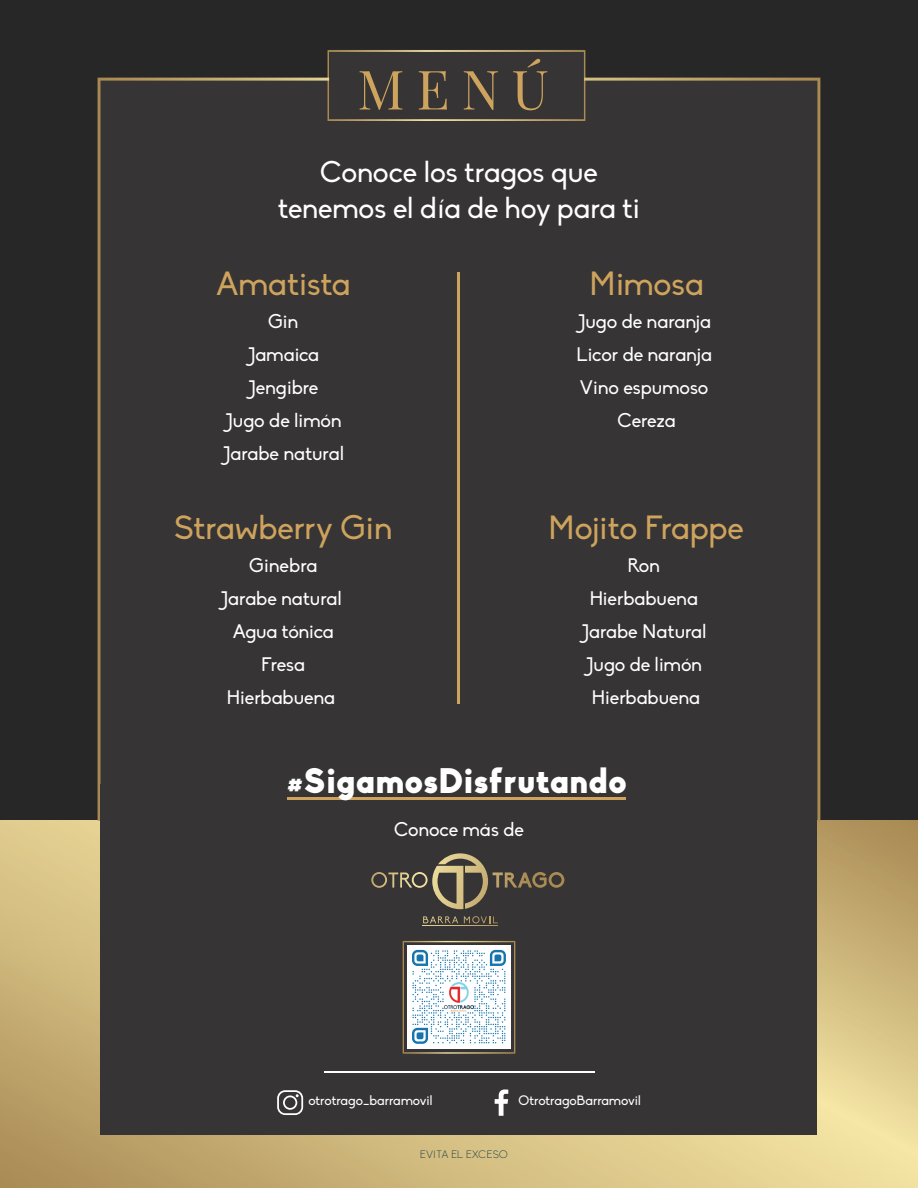
<style>
.page{position:relative;width:918px;height:1188px;background:#282727}
.page>*{position:absolute;margin:0;border:0;box-sizing:border-box;transform-origin:0 0}
.t1{font:54.3px "Playfair Display";color:#cea35d}
.t2{font:900 34.95px "Biko";color:#fff}
.t3{font:33px "Biko";color:#cea35d}
.t4{font:28.95px/36.3px "Biko";color:#fff;text-align:center}
.t5{font:19.35px/33px "Biko";color:#fff;text-align:center}
.t6{font:19.2px "Biko";color:#fff}
.t7{font:13.35px "Biko";color:#fff}
.t8{font:300 10.5px "Biko";letter-spacing:.01em;color:#002d3b}
</style>
<div class="page">
<svg style="left:0;top:821px;width:918px;height:367px;background:#cdb77c"></svg>
<svg style="left:328px;top:50px;width:257px;height:28px"></svg>
<div style="left:98px;top:78px;width:722px;height:743px;background:#363434"></div>
<div style="left:101px;top:784px;width:716px;height:350px;background:#363434"></div>
<hr style="left:288px;top:797px;width:338px;height:2px;background:#cea35d">
<hr style="left:458px;top:272px;width:2px;height:431px;background:#cea35d">
<hr style="left:324px;top:1072px;width:270px;height:1px;background:#fff">
<svg style="left:495px;top:1089px;width:13px;height:27px"></svg>
<svg style="left:277px;top:1090px;width:26px;height:25px"></svg>
<svg style="left:371px;top:853px;width:193px;height:56px"></svg>
<svg style="left:423px;top:916px;width:35px;height:7px"></svg>
<svg style="left:464px;top:916px;width:34px;height:7px"></svg>
<svg style="left:423px;top:925px;width:75px;height:1px"></svg>
<svg style="left:403px;top:941px;width:112px;height:113px;background:#c9d3d7"></svg>
<img style="left:444px;top:983px;width:30px;height:28px">
<h1 class="t1" style="left:357px;top:47px;width:193px">MENÚ</h1>
<h3 class="t4" style="left:278px;top:154px;width:363px">Conoce los tragos que tenemos el día de hoy para ti</h3>
<h3 class="t3" style="left:216px;top:265px;width:135px">Amatista</h3>
<p class="t5" style="left:223px;top:305px;width:123px">Gin<br>Jamaica<br>Jengibre<br>Jugo de limón<br>Jarabe natural</p>
<h3 class="t3" style="left:174px;top:509px;width:220px">Strawberry Gin</h3>
<p class="t5" style="left:220px;top:549px;width:123px">Ginebra<br>Jarabe natural<br>Agua tónica<br>Fresa<br>Hierbabuena</p>
<h3 class="t3" style="left:589px;top:265px;width:116px">Mimosa</h3>
<p class="t5" style="left:577px;top:305px;width:137px">Jugo de naranja<br>Licor de naranja<br>Vino espumoso<br>Cereza</p>
<h3 class="t3" style="left:548px;top:509px;width:197px">Mojito Frappe</h3>
<p class="t5" style="left:581px;top:549px;width:127px">Ron<br>Hierbabuena<br>Jarabe Natural<br>Jugo de limón<br>Hierbabuena</p>
<h2 class="t2" style="left:286px;top:759px;width:343px">#SigamosDisfrutando</h2>
<p class="t6" style="left:394px;top:819px;width:131px">Conoce más de</p>
<p class="t7" style="left:308px;top:1093px;width:126px">otrotrago_barramovil</p>
<p class="t7" style="left:519px;top:1093px;width:124px">OtrotragoBarramovil</p>
<p class="t8" style="left:420px;top:1148px;width:90px">EVITA EL EXCESO</p>
</div>
